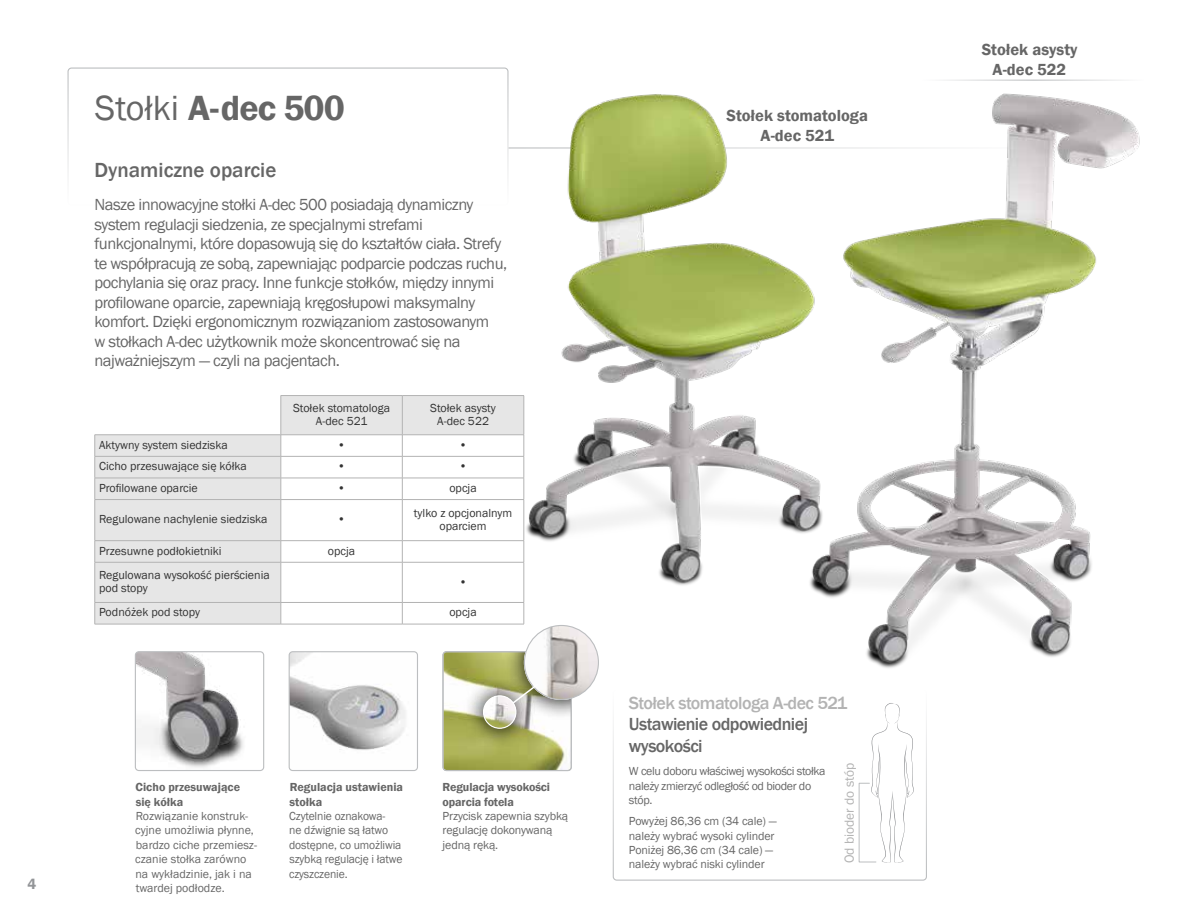
<style>
.page{position:relative;width:1188px;height:918px;background:#fff}
.page>*{position:absolute;margin:0;border:0;box-sizing:border-box;transform-origin:0 0}
.t1{font:600 36px "Franklin Gothic";letter-spacing:-.025em;color:#666}
.t2{font:500 21px "Franklin Gothic";color:#666}
.t3{font:500 18px/21.6px "Franklin Gothic";letter-spacing:-.03em;color:#666}
.t4{font:500 18px "Franklin Gothic";letter-spacing:-.03em;color:#b3b3b3}
.t5{font:16.5px/19.5px "Franklin Gothic";letter-spacing:-.03em;color:#666}
.t6{font:600 16.5px/19.8px "Franklin Gothic";color:#666;text-align:center}
.t7{font:500 15px "Franklin Gothic";color:#babcbe}
.t8{font:600 15px "Franklin Gothic";color:#939598}
.t9{font:13.5px "Franklin Gothic";color:#b3b3b3}
.t10{font:12px/14.4px "Franklin Gothic";letter-spacing:-.01em;color:#666}
.t11{font:12px/13.5px "Franklin Gothic";color:#333;text-align:center}
.t12{font:600 12px/14.4px "Franklin Gothic";color:#666}
.t13{font:12px/14.4px "Franklin Gothic";letter-spacing:-.03em;color:#666}
.s1{font-weight:400}
</style>
<div class="page">
<img style="left:444px;top:653px;width:127px;height:118px">
<img style="left:135px;top:652px;width:129px;height:119px">
<div style="left:135px;top:651px;width:129px;height:120px;border:1px solid #bcbec0;border-radius:4px"></div>
<img style="left:289px;top:652px;width:128px;height:119px">
<div style="left:289px;top:651px;width:129px;height:120px;border:1px solid #bcbec0;border-radius:4px"></div>
<div style="left:504px;top:652px;width:67px;height:68px;background:#000;opacity:.75"></div>
<div style="left:442px;top:651px;width:130px;height:120px;border:1px solid #bcbec0;border-radius:4px"></div>
<img style="left:524px;top:625px;width:74px;height:74px;border-radius:37px">
<div style="left:462px;top:674px;width:75px;height:75px;background:#000;opacity:.75"></div>
<img style="left:484px;top:696px;width:32px;height:32px;border-radius:16px">
<div style="left:483px;top:695px;width:33px;height:34px;border:1px solid #fff;border-radius:50%"></div>
<svg style="left:511px;top:652px;width:60px;height:53px;background:#b8b7a2"></svg>
<div style="left:68px;top:68px;width:441px;height:138px;border:1px solid #bcbec0;border-radius:4px"></div>
<svg style="left:858px;top:703px;width:56px;height:159px"></svg>
<img style="left:517px;top:79px;width:619px;height:598px">
<img style="left:1053px;top:127px;width:87px;height:521px">
<div style="left:613px;top:689px;width:314px;height:192px;border:1px solid #bcbec0;border-radius:4px"></div>
<svg style="left:95px;top:396px;width:429px;height:228px;background:#e8e8e8"></svg>
<svg style="left:282px;top:436px;width:242px;height:188px"></svg>
<hr style="left:281px;top:395px;width:121px;height:1px;background:#b3b3b3">
<hr style="left:281px;top:396px;width:1px;height:39px;background:#b3b3b3">
<hr style="left:402px;top:395px;width:122px;height:1px;background:#b3b3b3">
<hr style="left:402px;top:396px;width:1px;height:39px;background:#b3b3b3">
<hr style="left:524px;top:396px;width:1px;height:39px;background:#b3b3b3">
<hr style="left:281px;top:435px;width:121px;height:1px;background:#b3b3b3">
<hr style="left:402px;top:435px;width:122px;height:1px;background:#b3b3b3">
<hr style="left:281px;top:456px;width:121px;height:1px;background:#b3b3b3">
<hr style="left:402px;top:456px;width:122px;height:1px;background:#b3b3b3">
<hr style="left:281px;top:478px;width:121px;height:1px;background:#b3b3b3">
<svg style="left:281px;top:435px;width:1px;height:64px"></svg>
<hr style="left:402px;top:478px;width:122px;height:1px;background:#b3b3b3">
<svg style="left:402px;top:436px;width:1px;height:63px"></svg>
<svg style="left:524px;top:435px;width:1px;height:64px"></svg>
<hr style="left:281px;top:499px;width:121px;height:1px;background:#b3b3b3">
<hr style="left:281px;top:500px;width:1px;height:40px;background:#b3b3b3">
<hr style="left:402px;top:499px;width:122px;height:1px;background:#b3b3b3">
<hr style="left:402px;top:500px;width:1px;height:40px;background:#b3b3b3">
<hr style="left:524px;top:500px;width:1px;height:40px;background:#b3b3b3">
<hr style="left:281px;top:540px;width:121px;height:1px;background:#b3b3b3">
<svg style="left:281px;top:541px;width:1px;height:21px"></svg>
<hr style="left:402px;top:540px;width:122px;height:1px;background:#b3b3b3">
<svg style="left:402px;top:541px;width:1px;height:21px"></svg>
<svg style="left:524px;top:541px;width:1px;height:21px"></svg>
<hr style="left:281px;top:562px;width:121px;height:1px;background:#b3b3b3">
<hr style="left:281px;top:562px;width:1px;height:40px;background:#b3b3b3">
<hr style="left:402px;top:562px;width:122px;height:1px;background:#b3b3b3">
<hr style="left:402px;top:562px;width:1px;height:40px;background:#b3b3b3">
<hr style="left:524px;top:562px;width:1px;height:40px;background:#b3b3b3">
<hr style="left:281px;top:602px;width:121px;height:1px;background:#b3b3b3">
<svg style="left:281px;top:603px;width:1px;height:21px"></svg>
<hr style="left:402px;top:602px;width:122px;height:1px;background:#b3b3b3">
<svg style="left:402px;top:603px;width:1px;height:21px"></svg>
<svg style="left:524px;top:603px;width:1px;height:21px"></svg>
<hr style="left:281px;top:624px;width:121px;height:1px;background:#b3b3b3">
<hr style="left:402px;top:624px;width:122px;height:1px;background:#b3b3b3">
<hr style="left:95px;top:435px;width:186px;height:1px;background:#b3b3b3">
<hr style="left:95px;top:456px;width:186px;height:1px;background:#b3b3b3">
<hr style="left:95px;top:478px;width:186px;height:1px;background:#b3b3b3">
<svg style="left:95px;top:435px;width:1px;height:64px"></svg>
<hr style="left:95px;top:499px;width:186px;height:1px;background:#b3b3b3">
<hr style="left:95px;top:500px;width:1px;height:40px;background:#b3b3b3">
<hr style="left:95px;top:540px;width:186px;height:1px;background:#b3b3b3">
<svg style="left:95px;top:541px;width:1px;height:21px"></svg>
<hr style="left:95px;top:562px;width:186px;height:1px;background:#b3b3b3">
<hr style="left:95px;top:562px;width:1px;height:40px;background:#b3b3b3">
<hr style="left:95px;top:602px;width:186px;height:1px;background:#b3b3b3">
<svg style="left:95px;top:603px;width:1px;height:21px"></svg>
<hr style="left:95px;top:624px;width:186px;height:1px;background:#b3b3b3">
<h1 class="t1" style="left:95px;top:86px;width:252px"><span class="s1">Stołki</span> A-dec 500</h1>
<p class="t2" style="left:94px;top:157px;width:183px">Dynamiczne oparcie</p>
<p class="t5" style="left:94px;top:195px;width:414px">Nasze innowacyjne stołki A-dec 500 posiadają dynamiczny system regulacji siedzenia, ze specjalnymi strefami funkcjonalnymi, które dopasowują się do kształtów ciała. Strefy te współpracują ze sobą, zapewniając podparcie podczas ruchu, pochylania się oraz pracy. Inne funkcje stołków, między innymi profilowane oparcie, zapewniają kręgosłupowi maksymalny komfort. Dzięki ergonomicznym rozwiązaniom zastosowanym<br>w stołkach A-dec użytkownik może skoncentrować się na najważniejszym — czyli na pacjentach.</p>
<p class="t11" style="left:293px;top:401px;width:99px">Stołek stomatologa<br>A-dec 521</p>
<p class="t11" style="left:430px;top:401px;width:67px">Stołek asysty<br>A-dec 522</p>
<p class="t11" style="left:99px;top:438px;width:130px">Aktywny system siedziska</p>
<p class="t11" style="left:338px;top:438px;width:10px">•</p>
<p class="t11" style="left:459px;top:438px;width:10px">•</p>
<p class="t11" style="left:99px;top:460px;width:149px">Cicho przesuwające się kółka</p>
<p class="t11" style="left:338px;top:460px;width:10px">•</p>
<p class="t11" style="left:459px;top:460px;width:10px">•</p>
<p class="t11" style="left:99px;top:481px;width:100px">Profilowane oparcie</p>
<p class="t11" style="left:338px;top:481px;width:10px">•</p>
<p class="t11" style="left:449px;top:481px;width:29px">opcja</p>
<p class="t11" style="left:99px;top:513px;width:170px">Regulowane nachylenie siedziska</p>
<p class="t11" style="left:338px;top:513px;width:10px">•</p>
<p class="t11" style="left:414px;top:506px;width:100px">tylko z opcjonalnym oparciem</p>
<p class="t11" style="left:99px;top:544px;width:124px">Przesuwne podłokietniki</p>
<p class="t11" style="left:328px;top:544px;width:29px">opcja</p>
<p class="t11" style="left:99px;top:568px;width:172px;text-align:left">Regulowana wysokość pierścienia pod stopy</p>
<p class="t11" style="left:459px;top:575px;width:10px">•</p>
<p class="t11" style="left:99px;top:606px;width:102px">Podnóżek pod stopy</p>
<p class="t11" style="left:449px;top:606px;width:29px">opcja</p>
<p class="t8" style="left:28px;top:874px;width:10px">4</p>
<p class="t12" style="left:136px;top:780px;width:106px">Cicho przesuwające się kółka</p>
<p class="t10" style="left:135px;top:809px;width:123px">Rozwiązanie konstruk&shy;cyjne umożliwia płynne, bardzo ciche przemiesz&shy;czanie stołka zarówno na wykładzinie, jak i na twardej podłodze.</p>
<p class="t12" style="left:290px;top:780px;width:115px">Regulacja ustawienia stołka</p>
<p class="t10" style="left:289px;top:809px;width:115px">Czytelnie oznakowa-<br>ne dźwignie są łatwo dostępne, co umożliwia szybką regulację i łatwe czyszczenie.</p>
<p class="t12" style="left:443px;top:780px;width:109px">Regulacja wysokości oparcia fotela</p>
<p class="t10" style="left:443px;top:809px;width:127px">Przycisk zapewnia szybką regulację dokonywaną jedną ręką.</p>
<p class="t6" style="left:727px;top:106px;width:143px">Stołek stomatologa<br>A-dec 521</p>
<p class="t4" style="left:629px;top:691px;width:220px">Stołek stomatologa A-dec 521</p>
<p class="t3" style="left:629px;top:714px;width:181px">Ustawienie odpowiedniej wysokości</p>
<p class="t13" style="left:629px;top:764px;width:198px">W celu doboru właściwej wysokości stołka należy zmierzyć odległość od bioder do stóp.</p>
<p class="t10" style="left:629px;top:814px;width:149px">Powyżej 86,36 cm (34 cale) — należy wybrać wysoki cylinder<br>Poniżej 86,36 cm (34 cale) — należy wybrać niski cylinder</p>
<p class="t9" style="left:841px;top:863px;width:102px;rotate:-90deg">Od bioder do stóp</p>
<p class="t7" style="left:837px;top:856px;width:71px;rotate:-90deg">Hip to Feet</p>
<p class="t6" style="left:982px;top:40px;width:97px">Stołek asysty<br>A-dec 522</p>
</div>
